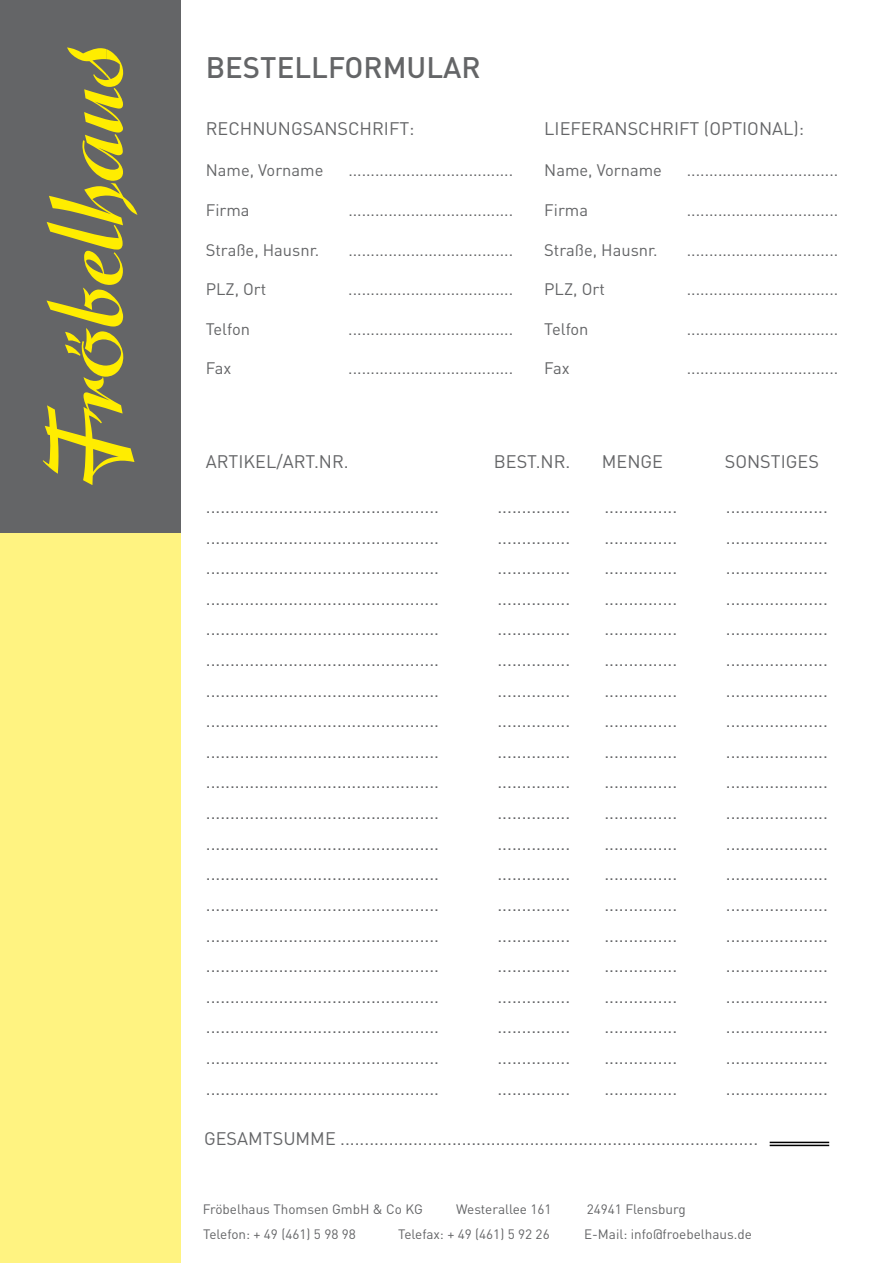
<style>
.page{position:relative;width:893px;height:1263px;background:#fff}
.page>*{position:absolute;margin:0;border:0;box-sizing:border-box;transform-origin:0 0}
.t1{font:500 29.4px "DIN";color:#646567}
.t2{font:18px "DIN";color:#646567}
.t3{font:16.5px "DIN";color:#646567}
.t4{font:13.5px "DIN";color:#646567}
</style>
<div class="page">
<div style="left:0;top:0;width:180px;height:532px;background:#646567"></div>
<svg style="left:43px;top:47px;width:94px;height:438px"></svg>
<div style="left:0;top:533px;width:180px;height:730px;background:#fff381"></div>
<hr style="left:770px;top:1142px;width:59px;height:1px;background:#000">
<hr style="left:770px;top:1145px;width:59px;height:1px;background:#000">
<h1 class="t1" style="left:206px;top:49px;width:276px">BESTELLFORMULAR</h1>
<p class="t2" style="left:206px;top:117px;width:210px">Rechnungsanschrift:</p>
<p class="t3" style="left:206px;top:160px;width:119px">Name, Vorname</p>
<p class="t3" style="left:348px;top:160px;width:166px">.....................................</p>
<p class="t3" style="left:206px;top:200px;width:45px">Firma</p>
<p class="t3" style="left:348px;top:200px;width:166px">.....................................</p>
<p class="t3" style="left:206px;top:239px;width:115px">Straße, Hausnr.</p>
<p class="t3" style="left:348px;top:239px;width:166px">.....................................</p>
<p class="t3" style="left:206px;top:279px;width:62px">PLZ, Ort</p>
<p class="t3" style="left:348px;top:279px;width:166px">.....................................</p>
<p class="t3" style="left:206px;top:319px;width:46px">Telfon</p>
<p class="t3" style="left:348px;top:319px;width:166px">.....................................</p>
<p class="t3" style="left:206px;top:358px;width:27px">Fax</p>
<p class="t3" style="left:348px;top:358px;width:166px">.....................................</p>
<p class="t2" style="left:544px;top:117px;width:261px">LI eferanschrift (optional):</p>
<p class="t3" style="left:544px;top:160px;width:119px">Name, Vorname</p>
<p class="t3" style="left:687px;top:160px;width:153px">..................................</p>
<p class="t3" style="left:544px;top:200px;width:45px">Firma</p>
<p class="t3" style="left:687px;top:200px;width:153px">..................................</p>
<p class="t3" style="left:544px;top:239px;width:115px">Straße, Hausnr.</p>
<p class="t3" style="left:687px;top:239px;width:153px">..................................</p>
<p class="t3" style="left:544px;top:279px;width:62px">PLZ, Ort</p>
<p class="t3" style="left:687px;top:279px;width:153px">..................................</p>
<p class="t3" style="left:544px;top:319px;width:46px">Telfon</p>
<p class="t3" style="left:687px;top:319px;width:153px">..................................</p>
<p class="t3" style="left:544px;top:358px;width:27px">Fax</p>
<p class="t3" style="left:687px;top:358px;width:153px">..................................</p>
<p class="t2" style="left:206px;top:450px;width:144px">Artikel/Art.Nr.</p>
<p class="t2" style="left:494px;top:450px;width:78px">Best.Nr.</p>
<p class="t2" style="left:602px;top:450px;width:98px">Menge S</p>
<p class="t2" style="left:735px;top:450px;width:23px">ONSTIGES</p>
<p class="t2" style="left:206px;top:495px;width:235px">................................................</p>
<p class="t2" style="left:497px;top:495px;width:74px">...............</p>
<p class="t2" style="left:604px;top:495px;width:74px">...............</p>
<p class="t2" style="left:726px;top:495px;width:104px">.....................</p>
<p class="t2" style="left:206px;top:526px;width:235px">................................................</p>
<p class="t2" style="left:497px;top:526px;width:74px">...............</p>
<p class="t2" style="left:604px;top:526px;width:74px">...............</p>
<p class="t2" style="left:726px;top:526px;width:104px">.....................</p>
<p class="t2" style="left:206px;top:556px;width:235px">................................................</p>
<p class="t2" style="left:497px;top:556px;width:74px">...............</p>
<p class="t2" style="left:604px;top:556px;width:74px">...............</p>
<p class="t2" style="left:726px;top:556px;width:104px">.....................</p>
<p class="t2" style="left:206px;top:587px;width:235px">................................................</p>
<p class="t2" style="left:497px;top:587px;width:74px">...............</p>
<p class="t2" style="left:604px;top:587px;width:74px">...............</p>
<p class="t2" style="left:726px;top:587px;width:104px">.....................</p>
<p class="t2" style="left:206px;top:618px;width:235px">................................................</p>
<p class="t2" style="left:497px;top:618px;width:74px">...............</p>
<p class="t2" style="left:604px;top:618px;width:74px">...............</p>
<p class="t2" style="left:726px;top:618px;width:104px">.....................</p>
<p class="t2" style="left:206px;top:648px;width:235px">................................................</p>
<p class="t2" style="left:497px;top:648px;width:74px">...............</p>
<p class="t2" style="left:604px;top:648px;width:74px">...............</p>
<p class="t2" style="left:726px;top:648px;width:104px">.....................</p>
<p class="t2" style="left:206px;top:679px;width:235px">................................................</p>
<p class="t2" style="left:497px;top:679px;width:74px">...............</p>
<p class="t2" style="left:604px;top:679px;width:74px">...............</p>
<p class="t2" style="left:726px;top:679px;width:104px">.....................</p>
<p class="t2" style="left:206px;top:709px;width:235px">................................................</p>
<p class="t2" style="left:497px;top:709px;width:74px">...............</p>
<p class="t2" style="left:604px;top:709px;width:74px">...............</p>
<p class="t2" style="left:726px;top:709px;width:104px">.....................</p>
<p class="t2" style="left:206px;top:740px;width:235px">................................................</p>
<p class="t2" style="left:497px;top:740px;width:74px">...............</p>
<p class="t2" style="left:604px;top:740px;width:74px">...............</p>
<p class="t2" style="left:726px;top:740px;width:104px">.....................</p>
<p class="t2" style="left:206px;top:771px;width:235px">................................................</p>
<p class="t2" style="left:497px;top:771px;width:74px">...............</p>
<p class="t2" style="left:604px;top:771px;width:74px">...............</p>
<p class="t2" style="left:726px;top:771px;width:104px">.....................</p>
<p class="t2" style="left:206px;top:801px;width:235px">................................................</p>
<p class="t2" style="left:497px;top:801px;width:74px">...............</p>
<p class="t2" style="left:604px;top:801px;width:74px">...............</p>
<p class="t2" style="left:726px;top:801px;width:104px">.....................</p>
<p class="t2" style="left:206px;top:832px;width:235px">................................................</p>
<p class="t2" style="left:497px;top:832px;width:74px">...............</p>
<p class="t2" style="left:604px;top:832px;width:74px">...............</p>
<p class="t2" style="left:726px;top:832px;width:104px">.....................</p>
<p class="t2" style="left:206px;top:862px;width:235px">................................................</p>
<p class="t2" style="left:497px;top:862px;width:74px">...............</p>
<p class="t2" style="left:604px;top:862px;width:74px">...............</p>
<p class="t2" style="left:726px;top:862px;width:104px">.....................</p>
<p class="t2" style="left:206px;top:893px;width:235px">................................................</p>
<p class="t2" style="left:497px;top:893px;width:74px">...............</p>
<p class="t2" style="left:604px;top:893px;width:74px">...............</p>
<p class="t2" style="left:726px;top:893px;width:104px">.....................</p>
<p class="t2" style="left:206px;top:924px;width:235px">................................................</p>
<p class="t2" style="left:497px;top:924px;width:74px">...............</p>
<p class="t2" style="left:604px;top:924px;width:74px">...............</p>
<p class="t2" style="left:726px;top:924px;width:104px">.....................</p>
<p class="t2" style="left:206px;top:954px;width:235px">................................................</p>
<p class="t2" style="left:497px;top:954px;width:74px">...............</p>
<p class="t2" style="left:604px;top:954px;width:74px">...............</p>
<p class="t2" style="left:726px;top:954px;width:104px">.....................</p>
<p class="t2" style="left:206px;top:985px;width:235px">................................................</p>
<p class="t2" style="left:497px;top:985px;width:74px">...............</p>
<p class="t2" style="left:604px;top:985px;width:74px">...............</p>
<p class="t2" style="left:726px;top:985px;width:104px">.....................</p>
<p class="t2" style="left:206px;top:1015px;width:235px">................................................</p>
<p class="t2" style="left:497px;top:1015px;width:74px">...............</p>
<p class="t2" style="left:604px;top:1015px;width:74px">...............</p>
<p class="t2" style="left:726px;top:1015px;width:104px">.....................</p>
<p class="t2" style="left:206px;top:1046px;width:235px">................................................</p>
<p class="t2" style="left:497px;top:1046px;width:74px">...............</p>
<p class="t2" style="left:604px;top:1046px;width:74px">...............</p>
<p class="t2" style="left:726px;top:1046px;width:104px">.....................</p>
<p class="t2" style="left:206px;top:1077px;width:235px">................................................</p>
<p class="t2" style="left:497px;top:1077px;width:74px">...............</p>
<p class="t2" style="left:604px;top:1077px;width:74px">...............</p>
<p class="t2" style="left:726px;top:1077px;width:104px">.....................</p>
<p class="t2" style="left:204px;top:1127px;width:556px">Gesamtsumm e ......................................................................................</p>
<p class="t4" style="left:203px;top:1200px;width:210px">Fröbelhaus Thomsen GmbH &amp; Co KG</p>
<p class="t4" style="left:456px;top:1200px;width:97px">Westerallee 161</p>
<p class="t4" style="left:587px;top:1200px;width:101px">24941 Flensburg</p>
<p class="t4" style="left:203px;top:1225px;width:179px">Telefon: + 49 (461) 5 98 98 T</p>
<p class="t4" style="left:404px;top:1225px;width:168px">elefax: + 49 (461) 5 92 26 E</p>
<p class="t4" style="left:592px;top:1225px;width:161px">-Mail: info@froebelhaus.de</p>
</div>
